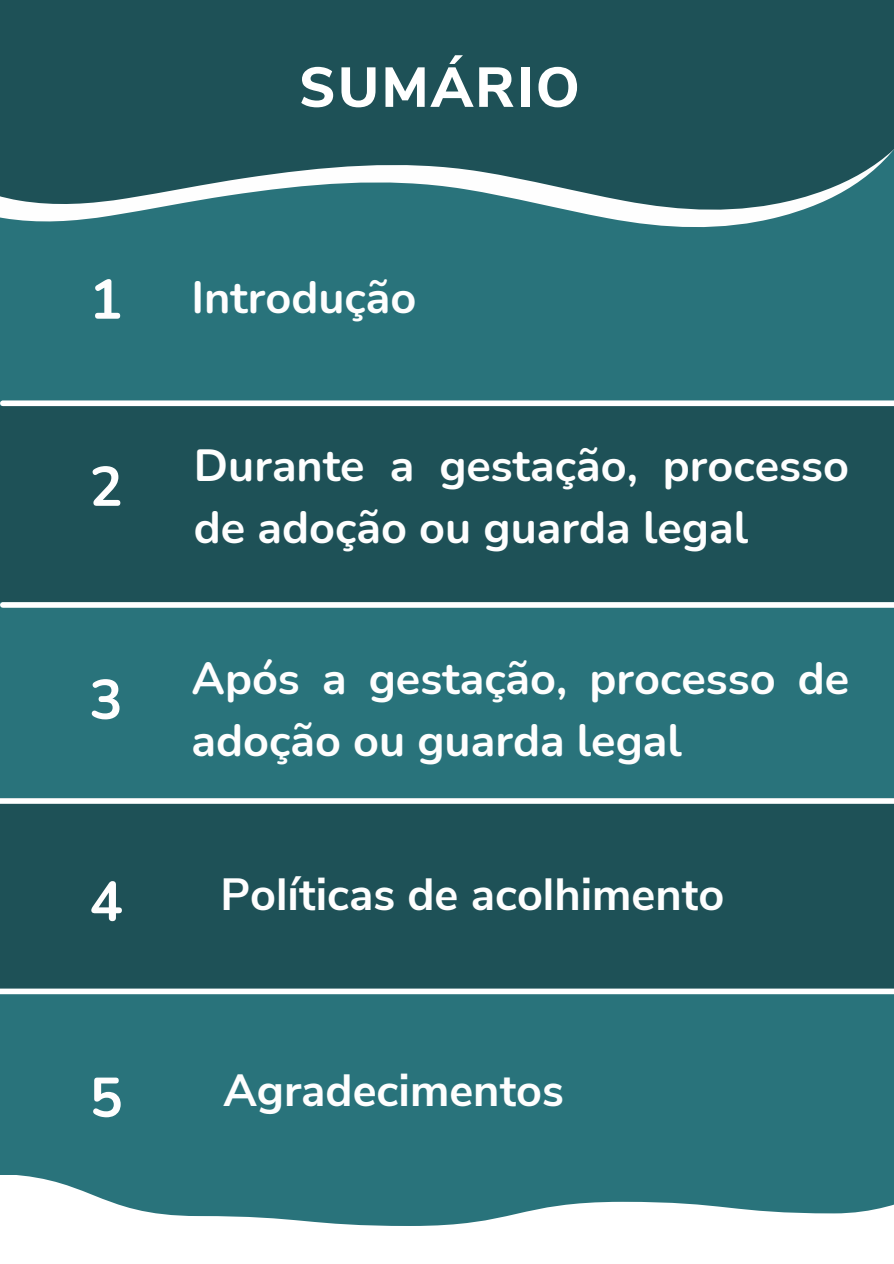
<style>
.page{position:relative;width:894px;height:1264px;background:#fff}
.page>*{position:absolute;margin:0;border:0;box-sizing:border-box;transform-origin:0 0}
.t1{font:800 56.1px "Nunito Sans";letter-spacing:.04em;color:#fff}
.t2{font:700 55.5px "Nunito";color:#fefefe}
.t3{font:700 45px/61.9px "Nunito";color:#fefefe}
.t4{font:700 45px "Nunito Sans";color:#fefefe}
</style>
<div class="page">
<div style="left:0;top:406px;width:893px;height:196px;background:#1e5157"></div>
<div style="left:0;top:602px;width:893px;height:196px;background:#29737b"></div>
<div style="left:0;top:798px;width:893px;height:196px;background:#1e5157"></div>
<div style="left:0;top:994px;width:893px;height:196px;background:#29737b"></div>
<svg style="left:0;top:1175px;width:893px;height:22px"></svg>
<div style="left:3px;top:602px;width:890px;height:5px;background:#fff"></div>
<div style="left:0;top:798px;width:893px;height:5px;background:#fff"></div>
<div style="left:0;top:988px;width:893px;height:6px;background:#fff"></div>
<svg style="left:0;top:0;width:893px;height:407px;background:#2f6a71"></svg>
<svg style="left:98px;top:1197px;width:795px;height:29px;fill:#29737b"></svg>
<p class="t2" style="left:89px;top:262px;width:35px">1</p>
<p class="t2" style="left:89px;top:449px;width:35px">2</p>
<p class="t2" style="left:89px;top:662px;width:35px">3</p>
<p class="t2" style="left:89px;top:864px;width:35px">4</p>
<p class="t2" style="left:89px;top:1060px;width:35px">5</p>
<p class="t1" style="left:299px;top:50px;width:282px">SUMÁRIO</p>
<p class="t3" style="left:191px;top:267px;width:226px">Introdução</p>
<p class="t3" style="left:194px;top:435px;width:656px">Durante a gestação, processo de adoção ou guarda legal</p>
<p class="t3" style="left:191px;top:648px;width:659px">Após a gestação, processo de adoção ou guarda legal</p>
<p class="t4" style="left:220px;top:864px;width:505px">Políticas de acolhimento</p>
<p class="t4" style="left:223px;top:1060px;width:342px">Agradecimentos</p>
</div>
